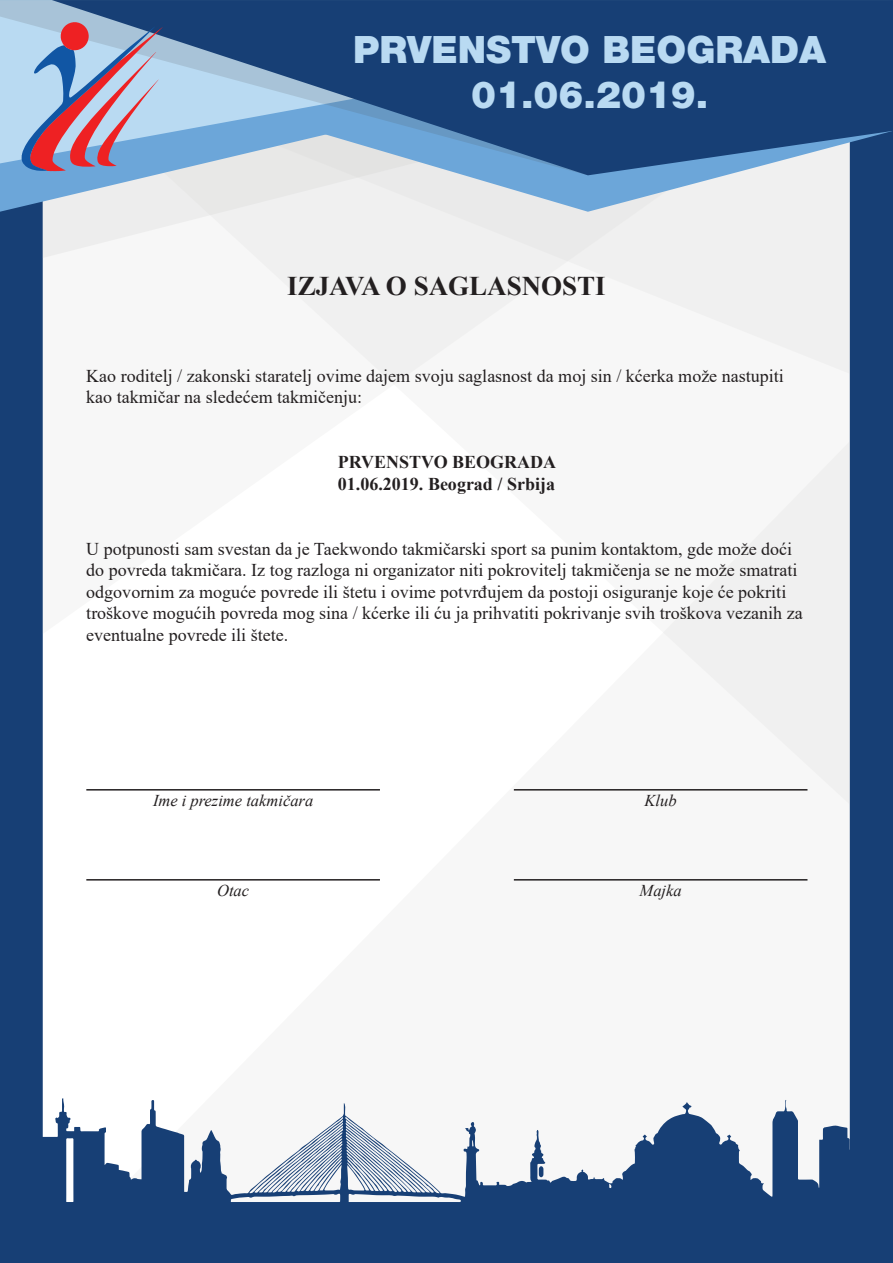
<style>
.page{position:relative;width:893px;height:1263px;background:#173f75}
.page>*{position:absolute;margin:0;border:0;box-sizing:border-box;transform-origin:0 0}
.t1{font:900 37.5px/45px "Helvetica Neue LT Com";color:#b9daf2;text-align:center}
.t2{font:700 27px "Times New Roman";color:#231f20}
.t3{font:18px/21.6px "Times New Roman";color:#231f20}
.t4{font:700 18px/21.6px "Times New Roman";color:#231f20}
.t5{font:italic 16.5px "Times New Roman";color:#231f20}
</style>
<div class="page">
<div style="left:43px;top:804px;width:64px;height:294px;background:#fff"></div>
<div style="left:107px;top:804px;width:743px;height:294px;background:#f7f7f7"></div>
<div style="left:43px;top:374px;width:807px;height:430px;background:#f7f7f7"></div>
<div style="left:43px;top:212px;width:807px;height:162px;background:#f0f0f0"></div>
<svg style="left:0;top:175px;width:850px;height:37px;background:#cbdae6"></svg>
<svg style="left:0;top:0;width:52px;height:175px;background:#adcfe9"></svg>
<svg style="left:52px;top:0;width:840px;height:175px"></svg>
<svg style="left:22px;top:22px;width:141px;height:149px;background:#a69eba"></svg>
<svg style="left:42px;top:1098px;width:808px;height:104px;fill:#f7f7f7"></svg>
<svg style="left:539px;top:1166px;width:4px;height:11px"></svg>
<hr style="left:86px;top:789px;width:294px;height:1px;background:#231f20">
<hr style="left:514px;top:789px;width:293px;height:1px;background:#231f20">
<hr style="left:86px;top:879px;width:294px;height:1px;background:#231f20">
<hr style="left:514px;top:879px;width:293px;height:1px;background:#231f20">
<h1 class="t1" style="left:353px;top:27px;width:474px">PRVENSTVO BEOGRADA<br>01.06.2019.</h1>
<h2 class="t2" style="left:287px;top:267px;width:320px">IZJAVA O SAGLASNOSTI</h2>
<p class="t3" style="left:86px;top:364px;width:699px">Kao roditelj / zakonski staratelj ovime dajem svoju saglasnost da moj sin / kćerka može nastupiti kao takmičar na sledećem takmičenju:</p>
<p class="t4" style="left:338px;top:451px;width:220px">PRVENSTVO BEOGRADA<br>01.06.2019. Beograd / Srbija</p>
<p class="t3" style="left:86px;top:537px;width:718px">U potpunosti sam svestan da je Taekwondo takmičarski sport sa punim kontaktom, gde može doći do povreda takmičara. Iz tog razloga ni organizator niti pokrovitelj takmičenja se ne može smatrati odgovornim za moguće povrede ili štetu i ovime potvrđujem da postoji osiguranje koje će pokriti troškove mogućih povreda mog sina / kćerke ili ću ja prihvatiti pokrivanje svih troškova vezanih za eventualne povrede ili štete.</p>
<p class="t5" style="left:153px;top:789px;width:162px">Ime i prezime takmičara</p>
<p class="t5" style="left:645px;top:789px;width:34px">Klub</p>
<p class="t5" style="left:217px;top:879px;width:34px">Otac</p>
<p class="t5" style="left:640px;top:879px;width:44px">Majka</p>
</div>
